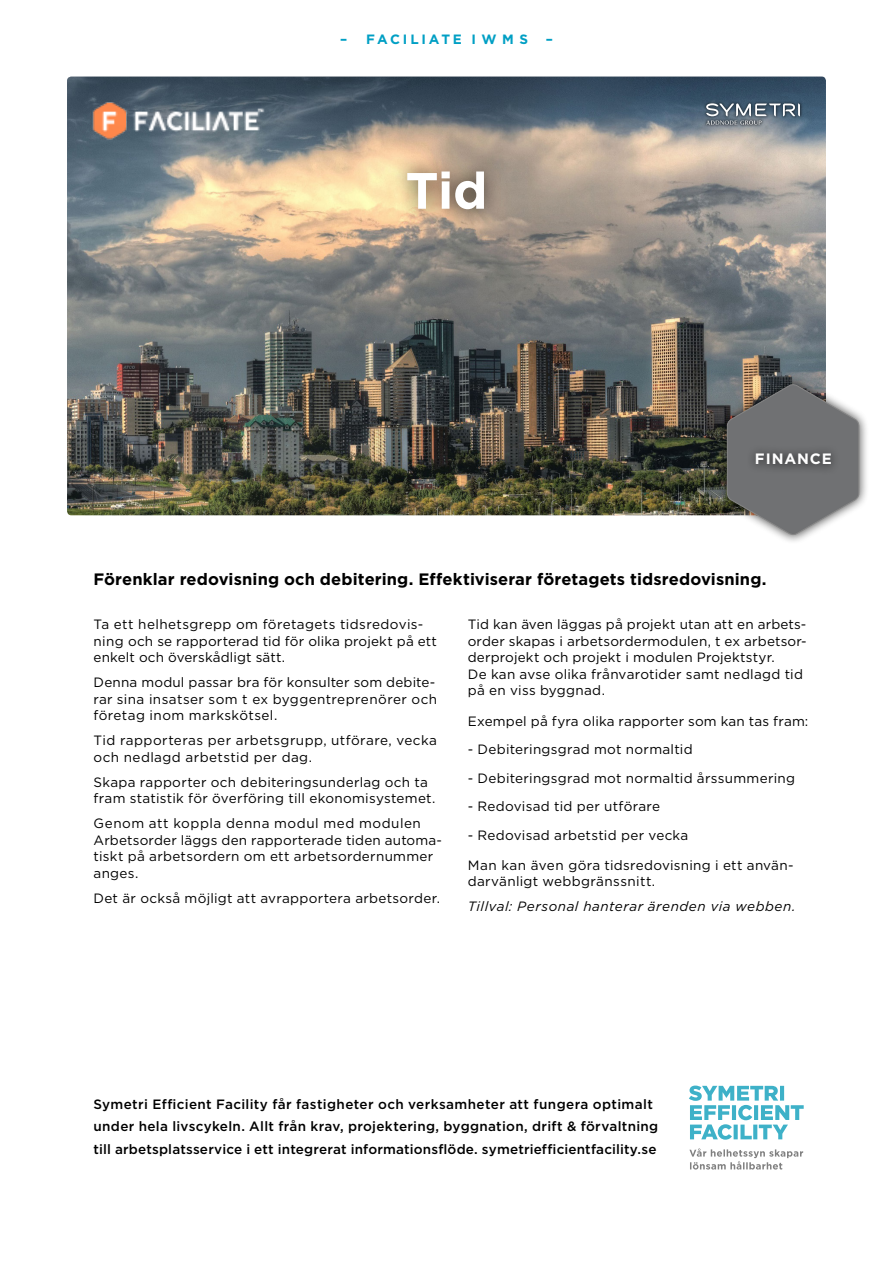
<style>
.page{position:relative;width:893px;height:1263px;background:#fff}
.page>*{position:absolute;margin:0;border:0;box-sizing:border-box;transform-origin:0 0}
.t1{font:700 51px "Gotham";color:#fff}
.t2{font:700 16.5px "Gotham";letter-spacing:.005em;color:#000}
.t3{font:700 15px "Gotham";letter-spacing:.06em;color:#fff}
.t4{font:13.5px/16.5px "Gotham";letter-spacing:.02em;color:#000}
.t5{font:500 13.5px/22.5px "Gotham";letter-spacing:.02em;color:#000}
.t6{font:italic 13.5px "Gotham";letter-spacing:.04em;color:#000}
.t7{font:700 13.5px "Gotham";letter-spacing:.205em;color:#009fc4}
</style>
<div class="page">
<svg style="left:689px;top:1148px;width:114px;height:21px"></svg>
<svg style="left:689px;top:1085px;width:115px;height:55px"></svg>
<img style="left:67px;top:77px;width:759px;height:438px">
<div style="left:703px;top:101px;width:100px;height:27px;background:#000;opacity:.5"></div>
<svg style="left:706px;top:103px;width:94px;height:22px;background:#74828f"></svg>
<div style="left:717px;top:375px;width:153px;height:169px;background:#000;opacity:.75"></div>
<svg style="left:727px;top:383px;width:132px;height:153px;background:#868686"></svg>
<div style="left:746px;top:444px;width:95px;height:32px;background:#000;opacity:.75"></div>
<img style="left:91px;top:102px;width:175px;height:39px">
<div style="left:390px;top:153px;width:112px;height:74px;background:#000;opacity:.75"></div>
<p class="t7" style="left:340px;top:31px;width:190px">– FACILIATE I W M S</p>
<p class="t7" style="left:546px;top:31px;width:9px">–</p>
<h1 class="t1" style="left:406px;top:160px;width:83px">Tid</h1>
<p class="t3" style="left:755px;top:450px;width:78px">FINANCE</p>
<p class="t2" style="left:94px;top:569px;width:674px">Förenklar redovisning och debitering. Effektiviserar företagets tidsredovisning.</p>
<p class="t4" style="left:94px;top:616px;width:345px">Ta ett helhetsgrepp om företagets tidsredovis&shy;ning och se rapporterad tid för olika projekt på ett enkelt och överskådligt sätt.</p>
<p class="t4" style="left:94px;top:674px;width:345px">Denna modul passar bra för konsulter som debite&shy;rar sina insatser som t ex byggentreprenörer och företag inom markskötsel.</p>
<p class="t4" style="left:94px;top:732px;width:345px">Tid rapporteras per arbetsgrupp, utförare, vecka och nedlagd arbetstid per dag.</p>
<p class="t4" style="left:94px;top:773px;width:343px">Skapa rapporter och debiteringsunderlag och ta fram statistik för överföring till ekonomisystemet.</p>
<p class="t4" style="left:94px;top:815px;width:350px">Genom att koppla denna modul med modulen Arbetsorder läggs den rapporterade tiden automa&shy;tiskt på arbetsordern om ett arbetsordernummer anges.</p>
<p class="t4" style="left:94px;top:889px;width:348px">Det är också möjligt att avrapportera arbetsorder.</p>
<p class="t4" style="left:468px;top:616px;width:340px">Tid kan även läggas på projekt utan att en arbets&shy;order skapas i arbetsordermodulen, t ex arbetsor&shy;derprojekt och projekt i modulen Projektstyr.<br>De kan avse olika frånvarotider samt nedlagd tid på en viss byggnad.</p>
<p class="t4" style="left:468px;top:713px;width:342px">Exempel på fyra olika rapporter som kan tas fram:</p>
<p class="t4" style="left:468px;top:741px;width:226px">- Debiteringsgrad mot normaltid</p>
<p class="t4" style="left:468px;top:770px;width:329px">- Debiteringsgrad mot normaltid årssummering</p>
<p class="t4" style="left:468px;top:798px;width:194px">- Redovisad tid per utförare</p>
<p class="t4" style="left:468px;top:827px;width:222px">- Redovisad arbetstid per vecka</p>
<p class="t4" style="left:468px;top:857px;width:327px">Man kan även göra tidsredovisning i ett använ&shy;darvänligt webbgränssnitt.</p>
<p class="t6" style="left:468px;top:898px;width:329px">Tillval: Personal hanterar ärenden via webben.</p>
<p class="t5" style="left:94px;top:1093px;width:566px">Symetri Efficient Facility får fastigheter och verksamheter att fungera optimalt under hela livscykeln. Allt från krav, projektering, byggnation, drift &amp; förvaltning till arbetsplatsservice i ett integrerat informationsflöde. symetriefficientfacility.se</p>
</div>
